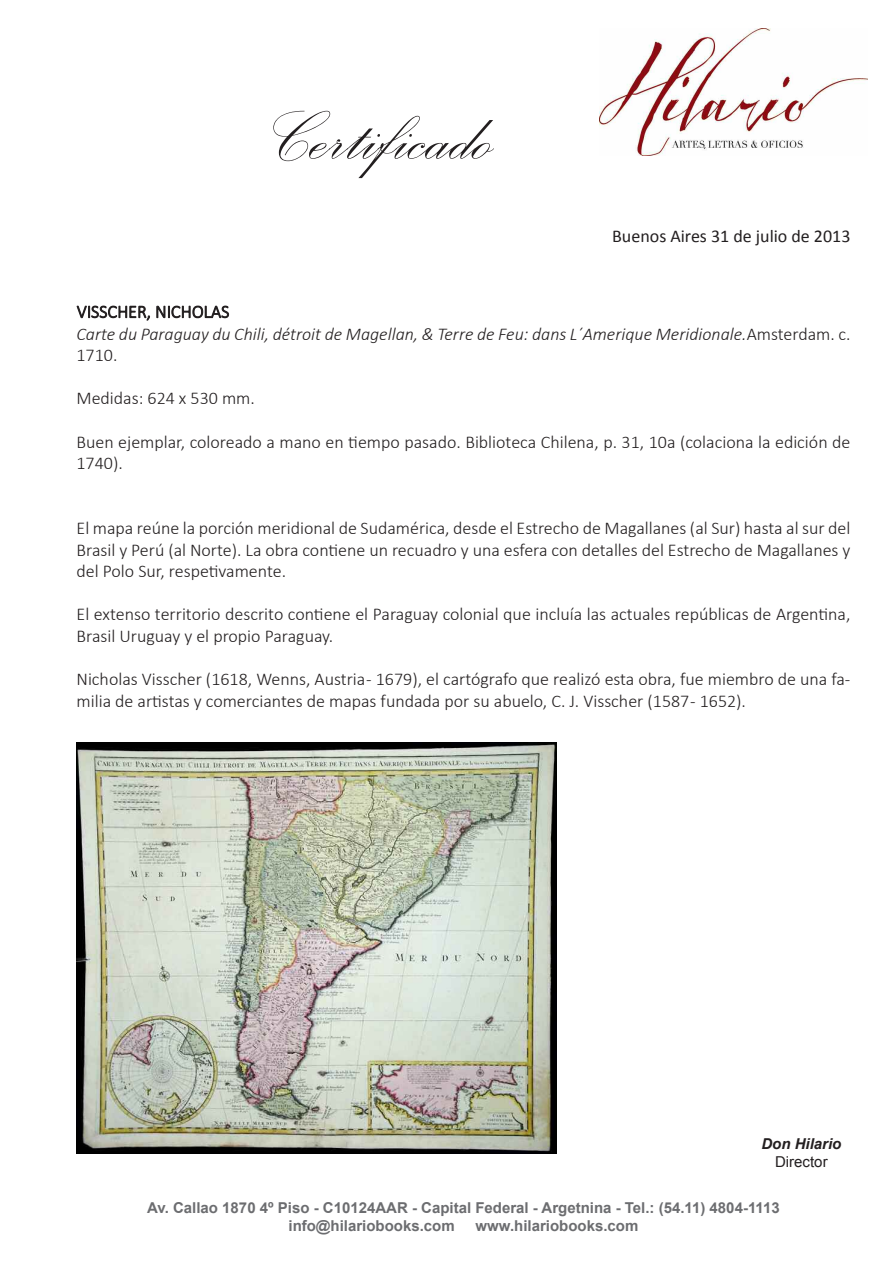
<style>
.page{position:relative;width:893px;height:1263px;background:#fff}
.page>*{position:absolute;margin:0;border:0;box-sizing:border-box;transform-origin:0 0}
.t1{font:90px "Palace Script";color:#231f20}
.t2{font:300 18px/21.6px "Calibri";color:#231f20}
.t3{font:italic 300 18px/21.8px "Calibri";color:#231f20}
.t4{font:18px "Calibri";color:#231f20}
.t5{font:700 15px/18px "Arial";color:#6c6d70}
.t6{font:italic 700 15px "Arial";color:#231f20}
.t7{font:15px "Arial";color:#231f20}
.s1{font-style:normal}
</style>
<div class="page">
<img style="left:599px;top:29px;width:268px;height:126px">
<img style="left:77px;top:743px;width:480px;height:410px">
<h1 class="t1" style="left:270px;top:99px;width:225px">Certificado</h1>
<p class="t4" style="left:612px;top:228px;width:240px">Buenos Aires 31 de julio de 2013</p>
<p class="t3" style="left:77px;top:302px;width:775px"><span class="s1">VISSCHER, NICHOLAS<br></span>Carte du Paraguay du Chili, détroit de Magellan, &amp; Terre de Feu: dans L´Amerique Meridionale.<span class="s1">Amsterdam. c.<br>1710.</span></p>
<p class="t2" style="left:77px;top:389px;width:180px">Medidas: 624 x 530 mm.</p>
<p class="t2" style="left:77px;top:432px;width:775px">Buen ejemplar, coloreado a mano en tiempo pasado. Biblioteca Chilena, p. 31, 10a (colaciona la edición de<br>1740).</p>
<p class="t2" style="left:77px;top:519px;width:775px;text-align:justify">El mapa reúne la porción meridional de Sudamérica, desde el Estrecho de Magallanes (al Sur) hasta al sur del Brasil y Perú (al Norte). La obra contiene un recuadro y una esfera con detalles del Estrecho de Magallanes y del Polo Sur, respetivamente.</p>
<p class="t2" style="left:77px;top:605px;width:775px">El extenso territorio descrito contiene el Paraguay colonial que incluía las actuales repúblicas de Argentina,<br>Brasil Uruguay y el propio Paraguay.</p>
<p class="t2" style="left:77px;top:670px;width:775px">Nicholas Visscher (1618, Wenns, Austria- 1679), el cartógrafo que realizó esta obra, fue miembro de una fa&shy;milia de artistas y comerciantes de mapas fundada por su abuelo, C. J. Visscher (1587- 1652).</p>
<p class="t6" style="left:761px;top:1135px;width:82px">Don Hilario</p>
<p class="t7" style="left:775px;top:1153px;width:54px">Director</p>
<p class="t5" style="left:288px;top:1198px;width:493px;text-indent:-141px">Av. Callao 1870 4º Piso - C10124AAR - Capital Federal - Argetnina - Tel.: (54.11) 4804-1113 info@hilariobooks.com</p>
<p class="t5" style="left:476px;top:1216px;width:164px">www.hilariobooks.com</p>
</div>
